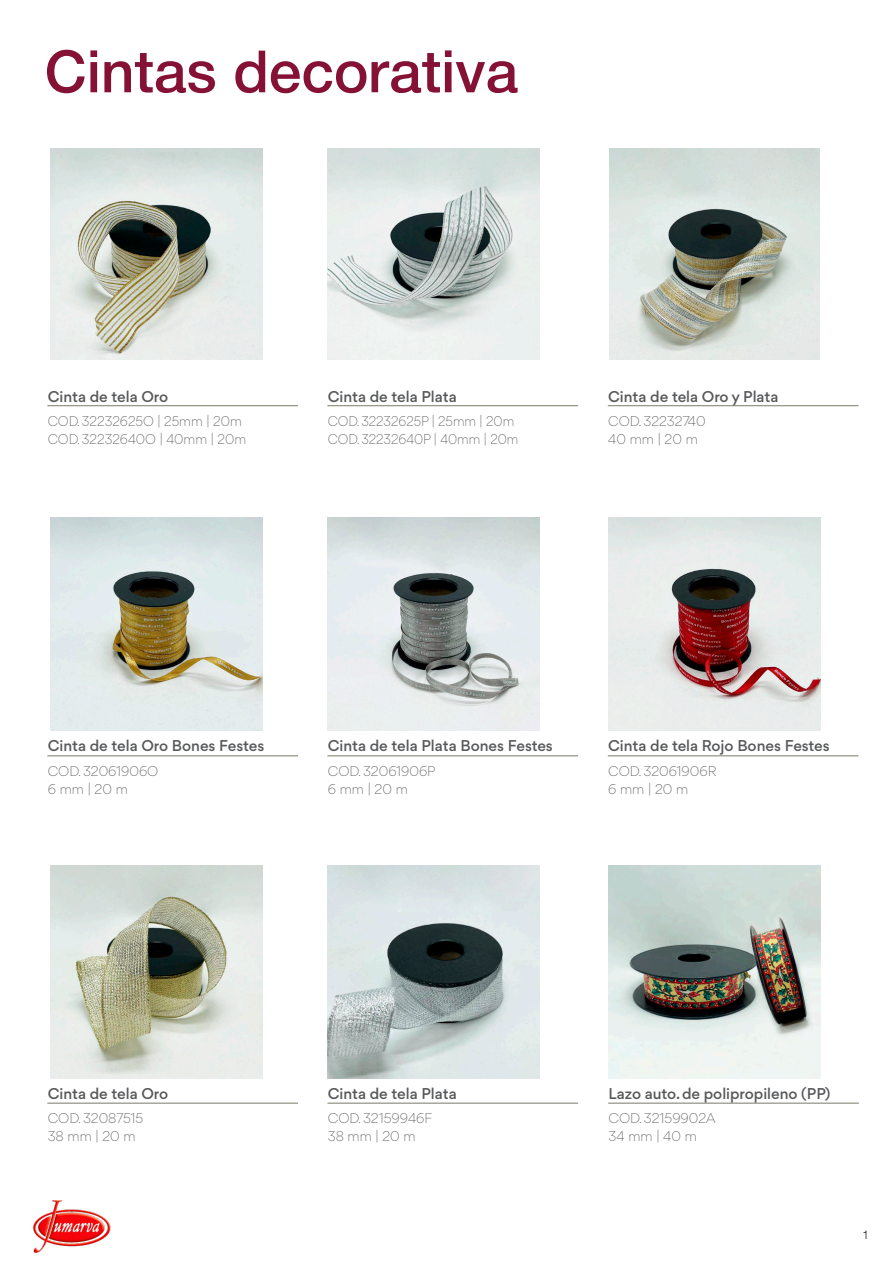
<style>
.page{position:relative;width:893px;height:1263px;background:#fff}
.page>*{position:absolute;margin:0;border:0;box-sizing:border-box;transform-origin:0 0}
.t1{font:500 58.5px "Helvetica Neue";color:#851235}
.t2{font:500 15px "Gordita";color:#57585a}
.t3{font:300 13.5px "Gordita";color:#57585a}
.t4{font:300 13.5px "Gordita";color:#57585a;scale:.95 1}
.t5{font:300 12px "Helvetica";color:#231f20}
</style>
<div class="page">
<img style="left:33px;top:1200px;width:78px;height:53px">
<hr style="left:47px;top:405px;width:251px;height:1px;background:#7b7a6a">
<hr style="left:47px;top:755px;width:251px;height:1px;background:#7b7a6a">
<hr style="left:47px;top:1103px;width:251px;height:1px;background:#7b7a6a">
<hr style="left:327px;top:405px;width:251px;height:1px;background:#7b7a6a">
<hr style="left:608px;top:405px;width:250px;height:1px;background:#7b7a6a">
<hr style="left:327px;top:755px;width:251px;height:1px;background:#7b7a6a">
<hr style="left:608px;top:755px;width:250px;height:1px;background:#7b7a6a">
<hr style="left:327px;top:1103px;width:251px;height:1px;background:#7b7a6a">
<hr style="left:608px;top:1103px;width:251px;height:1px;background:#7b7a6a">
<img style="left:50px;top:149px;width:212px;height:210px">
<img style="left:50px;top:518px;width:212px;height:213px">
<img style="left:50px;top:866px;width:212px;height:213px">
<img style="left:328px;top:518px;width:212px;height:213px">
<img style="left:328px;top:866px;width:212px;height:213px">
<img style="left:609px;top:518px;width:211px;height:213px">
<img style="left:609px;top:866px;width:211px;height:213px">
<img style="left:328px;top:149px;width:212px;height:210px">
<img style="left:609px;top:149px;width:210px;height:210px">
<p class="t1" style="left:45px;top:24px;width:475px">Cintas decorativa</p>
<p class="t2" style="left:48px;top:386px;width:122px">Cinta de tela Oro</p>
<p class="t3" style="left:48px;top:412px;width:196px">COD. 32232625O | 25mm | 20m</p>
<p class="t3" style="left:48px;top:430px;width:200px">COD. 32232640O | 40mm | 20m</p>
<p class="t2" style="left:328px;top:386px;width:130px">Cinta de tela Plata</p>
<p class="t2" style="left:608px;top:386px;width:172px">Cinta de tela Oro y Plata</p>
<p class="t4" style="left:328px;top:412px;width:198px">COD. 32232625P | 25mm | 20m</p>
<p class="t4" style="left:328px;top:430px;width:202px">COD. 32232640P | 40mm | 20m</p>
<p class="t3" style="left:608px;top:412px;width:99px">COD. 32232740</p>
<p class="t3" style="left:608px;top:430px;width:91px">40 mm | 20 m</p>
<p class="t2" style="left:48px;top:736px;width:218px">Cinta de tela Oro Bones Festes</p>
<p class="t3" style="left:48px;top:762px;width:112px">COD. 32061906O</p>
<p class="t3" style="left:48px;top:780px;width:82px">6 mm | 20 m</p>
<p class="t2" style="left:328px;top:736px;width:227px">Cinta de tela Plata Bones Festes</p>
<p class="t2" style="left:608px;top:736px;width:223px">Cinta de tela Rojo Bones Festes</p>
<p class="t3" style="left:328px;top:762px;width:109px">COD. 32061906P</p>
<p class="t3" style="left:328px;top:780px;width:82px">6 mm | 20 m</p>
<p class="t3" style="left:608px;top:762px;width:110px">COD. 32061906R</p>
<p class="t3" style="left:608px;top:780px;width:82px">6 mm | 20 m</p>
<p class="t2" style="left:48px;top:1083px;width:122px">Cinta de tela Oro</p>
<p class="t3" style="left:48px;top:1109px;width:97px">COD. 32087515</p>
<p class="t3" style="left:48px;top:1127px;width:89px">38 mm | 20 m</p>
<p class="t2" style="left:328px;top:1083px;width:130px">Cinta de tela Plata</p>
<p class="t2" style="left:609px;top:1083px;width:223px">Lazo auto. de polipropileno (PP)</p>
<p class="t3" style="left:328px;top:1109px;width:106px">COD. 32159946F</p>
<p class="t3" style="left:328px;top:1127px;width:89px">38 mm | 20 m</p>
<p class="t3" style="left:609px;top:1109px;width:109px">COD. 32159902A</p>
<p class="t3" style="left:609px;top:1127px;width:90px">34 mm | 40 m</p>
<p class="t5" style="left:862px;top:1227px;width:8px">1</p>
</div>
